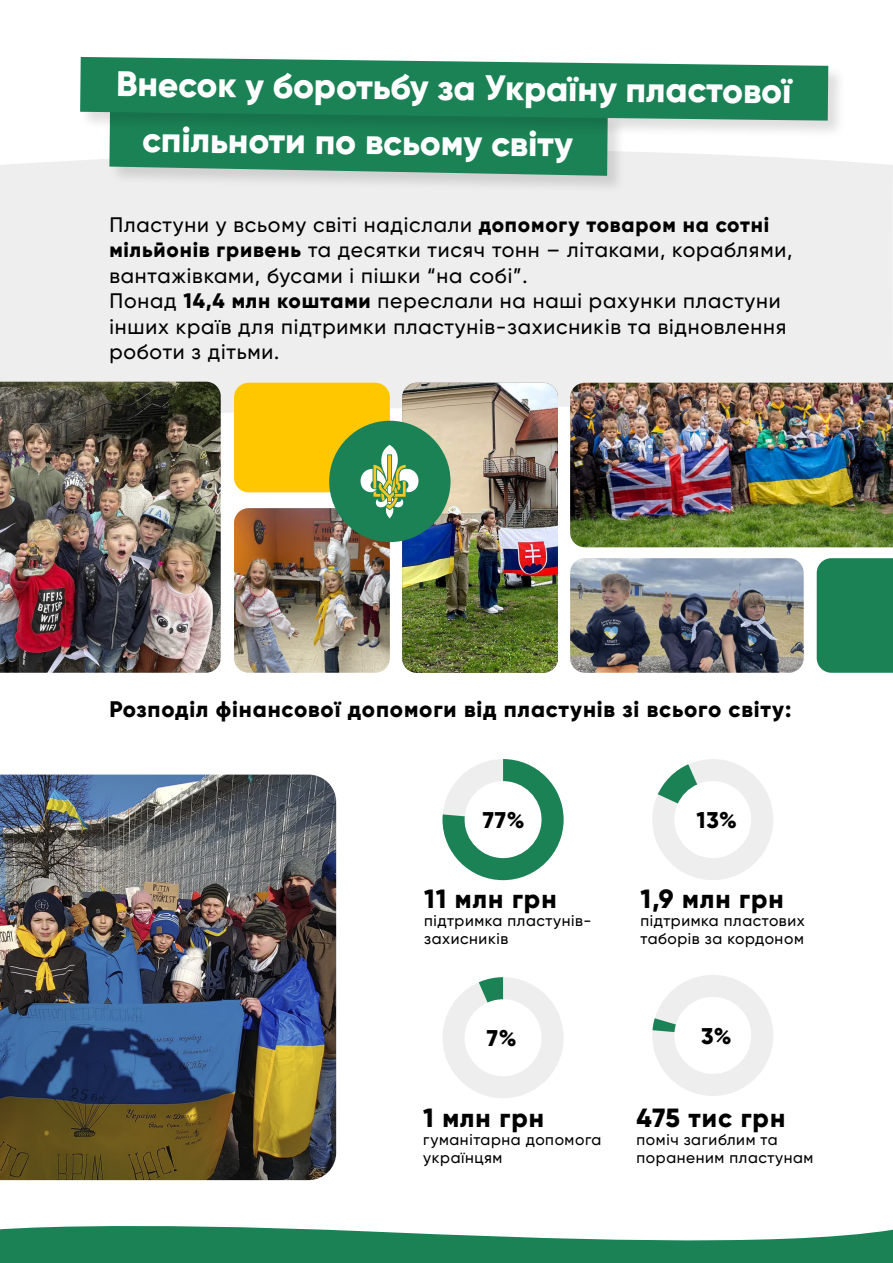
<style>
.page{position:relative;width:893px;height:1263px;background:#fff}
.page>*{position:absolute;margin:0;border:0;box-sizing:border-box;transform-origin:0 0}
.t1{font:800 35.4px/56.2px "Gilroy";color:#fff}
.t2{font:800 26.25px "Gilroy";letter-spacing:.04em;color:#000}
.t3{font:800 22.65px "Gilroy";color:#000}
.t4{font:800 22.5px "Gilroy";letter-spacing:.04em;color:#000}
.t5{font:500 21px/25.5px "Gilroy";letter-spacing:.04em;color:#000}
.t6{font:500 15.6px/18.1px "Gilroy";letter-spacing:.04em;color:#000}
.s1{font-weight:800}
</style>
<div class="page">
<div style="left:0;top:152px;width:893px;height:270px;background:#eee"></div>
<img style="left:105px;top:142px;width:524px;height:55px">
<svg style="left:109px;top:142px;width:499px;height:34px;background:#358d67"></svg>
<img style="left:91px;top:65px;width:748px;height:77px">
<svg style="left:80px;top:57px;width:748px;height:64px;background:#2e8b62"></svg>
<svg style="left:0;top:1226px;width:893px;height:37px"></svg>
<svg style="left:442px;top:759px;width:122px;height:121px"></svg>
<svg style="left:443px;top:977px;width:121px;height:121px"></svg>
<svg style="left:652px;top:975px;width:121px;height:121px"></svg>
<svg style="left:652px;top:759px;width:121px;height:121px"></svg>
<img style="left:0;top:382px;width:221px;height:291px">
<img style="left:234px;top:508px;width:156px;height:165px">
<div style="left:234px;top:383px;width:156px;height:109px;background:#ffc700;border-radius:15px"></div>
<div style="left:817px;top:558px;width:76px;height:115px;background:#1b8255"></div>
<img style="left:570px;top:558px;width:234px;height:115px">
<img style="left:570px;top:383px;width:323px;height:164px">
<img style="left:402px;top:383px;width:156px;height:290px">
<img style="left:0;top:774px;width:336px;height:406px">
<div style="left:329px;top:421px;width:121px;height:121px;background:#1b8255;border-radius:50%"></div>
<svg style="left:361px;top:445px;width:57px;height:73px"></svg>
<h1 class="t1" style="left:144px;top:54px;width:650px;text-indent:-27px;rotate:1deg">Внесок у боротьбу за Україну пластової спільноти по всьому світу</h1>
<p class="t5" style="left:109px;top:211px;width:684px">Пластуни у всьому світі надіслали <span class="s1">допомогу товаром на сотні мільйонів гривень</span> та десятки тисяч тонн – літаками, кораблями, вантажівками, бусами і пішки “на собі”.<br>Понад <span class="s1">14,4 млн коштами</span> переслали на наші рахунки пластуни інших країв для підтримки пластунів-захисників та відновлення роботи з дітьми.</p>
<p class="t4" style="left:109px;top:695px;width:683px">Розподіл фінансової допомоги від пластунів зі всього світу:</p>
<p class="t3" style="left:483px;top:806px;width:43px">77%</p>
<p class="t3" style="left:697px;top:806px;width:42px">13%</p>
<p class="t2" style="left:424px;top:882px;width:134px">11 млн грн</p>
<p class="t6" style="left:424px;top:911px;width:169px">підтримка пластунів&shy;захисників</p>
<p class="t2" style="left:640px;top:882px;width:145px">1,9 млн грн</p>
<p class="t6" style="left:640px;top:911px;width:166px">підтримка пластових таборів за кордоном</p>
<p class="t3" style="left:487px;top:1024px;width:31px">7%</p>
<p class="t3" style="left:701px;top:1022px;width:32px">3%</p>
<p class="t2" style="left:423px;top:1101px;width:122px">1 млн грн</p>
<p class="t6" style="left:423px;top:1130px;width:180px">гуманітарна допомога українцям</p>
<p class="t2" style="left:637px;top:1101px;width:150px">475 тис грн</p>
<p class="t6" style="left:637px;top:1130px;width:178px">поміч загиблим та пораненим пластунам</p>
</div>
